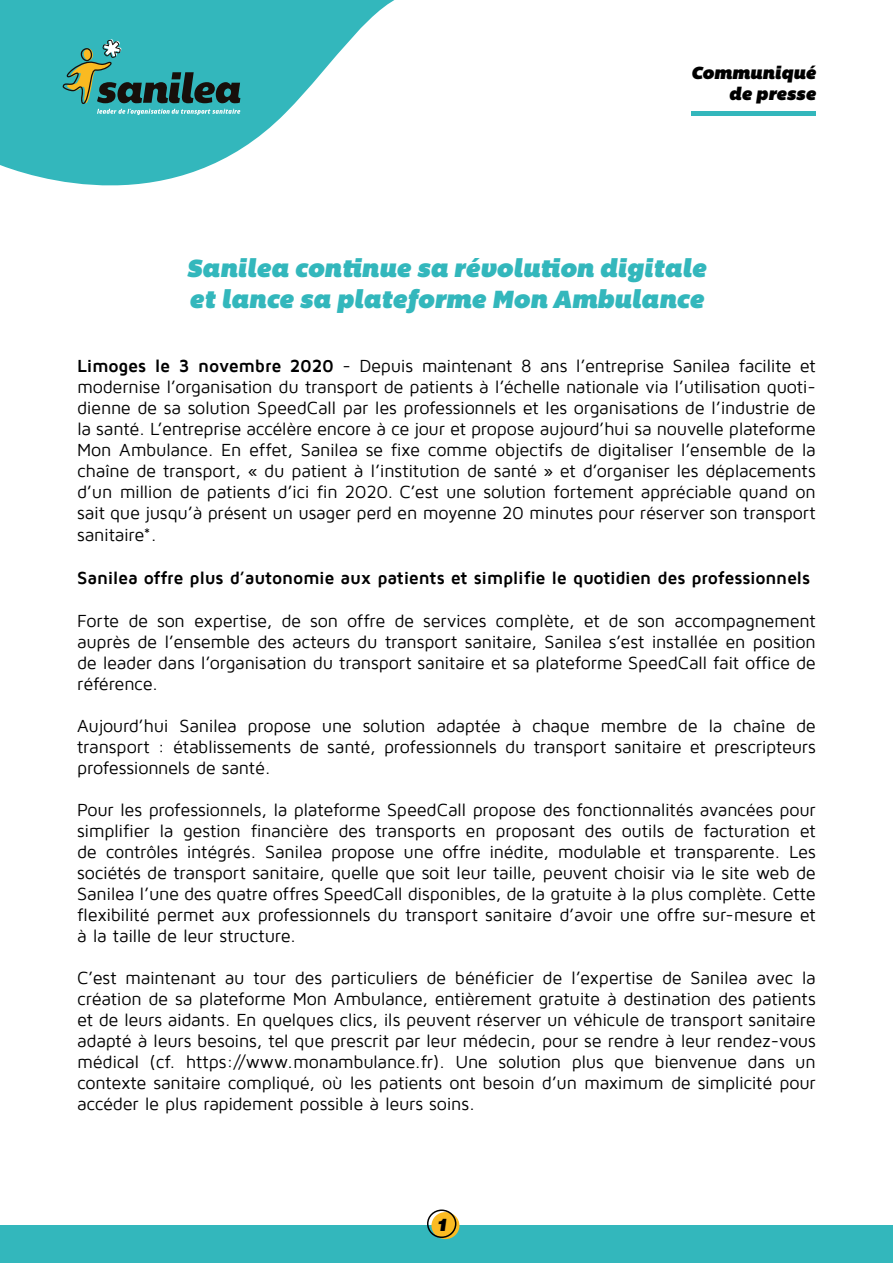
<style>
.page{position:relative;width:893px;height:1263px;background:#fff}
.page>*{position:absolute;margin:0;border:0;box-sizing:border-box;transform-origin:0 0}
.t1{font:italic 25.5px/30.6px "Bemio";color:#33b7bc}
.t2{font:18px/21px "Maven Pro";letter-spacing:-.015em;color:#000;text-align:justify}
.t3{font:700 18px "Maven Pro";letter-spacing:-.015em;color:#000}
.t4{font:italic 18px/21.6px "Bemio";color:#000;text-align:right}
.s1{font-weight:700}
</style>
<div class="page">
<svg style="left:0;top:0;width:395px;height:186px;fill:#33b7bc"></svg>
<div style="left:0;top:1225px;width:893px;height:38px;background:#33b7bc"></div>
<div style="left:691px;top:111px;width:125px;height:5px;background:#33b7bc"></div>
<div style="left:431px;top:1212px;width:28px;height:27px;background:#fbbb22;border-radius:50%"></div>
<div style="left:427px;top:1209px;width:29px;height:29px;border:2px solid #000;border-radius:50%"></div>
<svg style="left:63px;top:39px;width:177px;height:76px;background:#3c9895"></svg>
<p class="t4" style="left:691px;top:62px;width:126px">Communiqué de presse</p>
<h1 class="t1" style="left:187px;top:253px;width:521px">Sanilea continue sa révolution digitale et lance sa plateforme Mon Ambulance</h1>
<p class="t2" style="left:77px;top:356px;width:740px"><span class="s1">Limoges le 3 novembre 2020</span> - Depuis maintenant 8 ans l’entreprise Sanilea facilite et modernise l’organisation du transport de patients à l’échelle nationale via l’utilisation quoti&shy;dienne de sa solution SpeedCall par les professionnels et les organisations de l’industrie de la santé. L’entreprise accélère encore à ce jour et propose aujourd’hui sa nouvelle plateforme Mon Ambulance. En effet, Sanilea se fixe comme objectifs de digitaliser l’ensemble de la chaîne de transport, « du patient à l’institution de santé » et d’organiser les déplacements d’un million de patients d’ici fin 2020. C’est une solution fortement appréciable quand on sait que jusqu’à présent un usager perd en moyenne 20 minutes pour réserver son transport sanitaire*.</p>
<p class="t3" style="left:77px;top:568px;width:734px">Sanilea offre plus d’autonomie aux patients et simplifie le quotidien des professionnels</p>
<p class="t2" style="left:77px;top:610px;width:740px">Forte de son expertise, de son offre de services complète, et de son accompagnement auprès de l’ensemble des acteurs du transport sanitaire, Sanilea s’est installée en position de leader dans l’organisation du transport sanitaire et sa plateforme SpeedCall fait office de référence.</p>
<p class="t2" style="left:77px;top:715px;width:740px">Aujourd’hui Sanilea propose une solution adaptée à chaque membre de la chaîne de transport : établissements de santé, professionnels du transport sanitaire et prescripteurs professionnels de santé.</p>
<p class="t2" style="left:77px;top:799px;width:740px">Pour les professionnels, la plateforme SpeedCall propose des fonctionnalités avancées pour simplifier la gestion financière des transports en proposant des outils de facturation et de contrôles intégrés. Sanilea propose une offre inédite, modulable et transparente. Les sociétés de transport sanitaire, quelle que soit leur taille, peuvent choisir via le site web de Sanilea l’une des quatre offres SpeedCall disponibles, de la gratuite à la plus complète. Cette flexibilité permet aux professionnels du transport sanitaire d’avoir une offre sur-mesure et à la taille de leur structure.</p>
<p class="t2" style="left:77px;top:967px;width:740px">C’est maintenant au tour des particuliers de bénéficier de l’expertise de Sanilea avec la création de sa plateforme Mon Ambulance, entièrement gratuite à destination des patients et de leurs aidants. En quelques clics, ils peuvent réserver un véhicule de transport sanitaire adapté à leurs besoins, tel que prescrit par leur médecin, pour se rendre à leur rendez-vous médical (cf. https://www.monambulance.fr). Une solution plus que bienvenue dans un contexte sanitaire compliqué, où les patients ont besoin d’un maximum de simplicité pour accéder le plus rapidement possible à leurs soins.</p>
<p class="t4" style="left:437px;top:1213px;width:10px">1</p>
</div>
